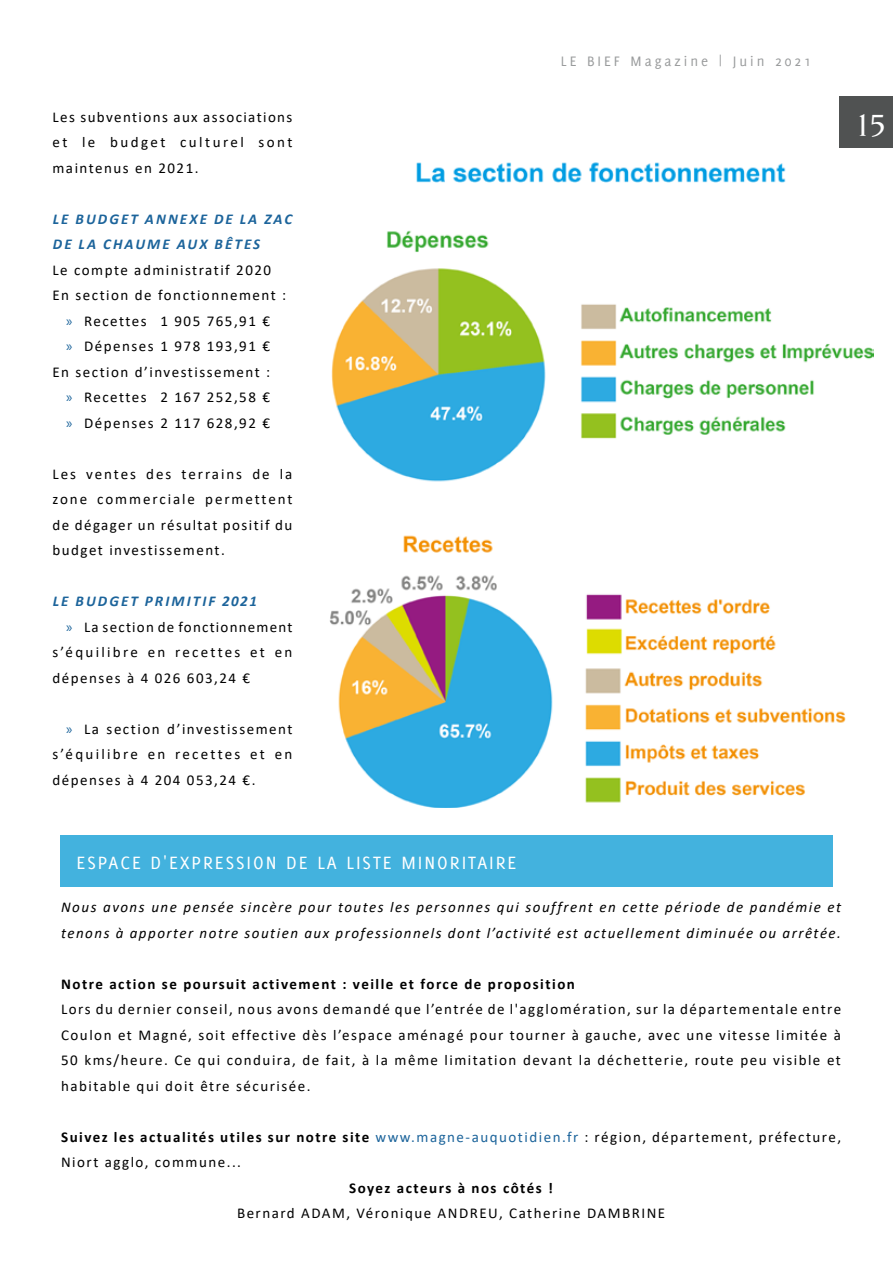
<style>
.page{position:relative;width:893px;height:1263px;background:#fff}
.page>*{position:absolute;margin:0;border:0;box-sizing:border-box;transform-origin:0 0}
.t1{font:30px "November Medium Normal";color:#fff}
.t2{font:19.5px "Delicious";letter-spacing:.1em;color:#fff}
.t3{font:15px/25.5px "Calibri";letter-spacing:.1em;color:#000;text-align:justify}
.t4{font:italic 15px/25.5px "Calibri";letter-spacing:.1em;color:#000}
.t5{font:700 15px "Calibri";letter-spacing:.1em;color:#000}
.t6{font:italic 700 15px/25.5px "Calibri";letter-spacing:.14em;color:#1c649b}
.t7{font:15px "Calibri";letter-spacing:.08em;color:#000}
.t8{font:15px "Calibri";letter-spacing:.155em;color:#000}
.t9{font:15px "Delicious";letter-spacing:.2em;color:#999b9c}
.s1{font-family:"Myriad Pro";color:#1c649b}
.s2{font-weight:700}
.s3{color:#1c649b}
</style>
<div class="page">
<div style="left:60px;top:836px;width:772px;height:51px;background:#43b2de"></div>
<img style="left:330px;top:162px;width:543px;height:645px">
<div style="left:840px;top:96px;width:53px;height:51px;background:#505252"></div>
<p class="t3" style="left:52px;top:103px;width:241px">Les subventions aux associations et le budget culturel sont maintenus en 2021.</p>
<p class="t6" style="left:53px;top:205px;width:241px">LE BUDGET ANNEXE DE LA ZAC<br>DE LA CHAUME AUX BÊTES</p>
<p class="t3" style="left:52px;top:256px;width:220px">Le compte administratif 2020</p>
<p class="t3" style="left:52px;top:282px;width:235px">En section de fonctionnement :</p>
<p class="t3" style="left:66px;top:307px;width:205px"><span class="s1">»</span> Recettes 1 905 765,91 €</p>
<p class="t3" style="left:66px;top:333px;width:205px"><span class="s1">»</span> Dépenses 1 978 193,91 €</p>
<p class="t3" style="left:52px;top:358px;width:219px">En section d’investissement :</p>
<p class="t3" style="left:66px;top:384px;width:205px"><span class="s1">»</span> Recettes 2 167 252,58 €</p>
<p class="t3" style="left:66px;top:409px;width:205px"><span class="s1">»</span> Dépenses 2 117 628,92 €</p>
<p class="t3" style="left:52px;top:460px;width:242px">Les ventes des terrains de la zone commerciale permettent de dégager un résultat positif du budget investissement.</p>
<p class="t6" style="left:53px;top:588px;width:206px">LE BUDGET PRIMITIF 2021</p>
<p class="t7" style="left:66px;top:616px;width:228px"><span class="s1">»</span> La section de fonctionnement</p>
<p class="t8" style="left:53px;top:642px;width:241px">s’équilibre en recettes et en</p>
<p class="t3" style="left:53px;top:664px;width:199px">dépenses à 4 026 603,24 €</p>
<p class="t3" style="left:53px;top:715px;width:241px;text-indent:14px"><span class="s1">»</span> La section d’investissement s’équilibre en recettes et en dépenses à 4 204 053,24 €.</p>
<p class="t9" style="left:561px;top:53px;width:252px">LE BIEF Magazine | Juin 2021</p>
<h1 class="t1" style="left:855px;top:109px;width:33px">15</h1>
<h2 class="t2" style="left:77px;top:851px;width:441px">ESPACE D'EXPRESSION DE LA LISTE MINORITAIRE</h2>
<p class="t4" style="left:61px;top:894px;width:781px">Nous avons une pensée sincère pour toutes les personnes qui souffrent en cette période de pandémie et tenons à apporter notre soutien aux professionnels dont l’activité est actuellement diminuée ou arrêtée.</p>
<p class="t5" style="left:61px;top:973px;width:515px">Notre action se poursuit activement : veille et force de proposition</p>
<p class="t3" style="left:61px;top:996px;width:782px">Lors du dernier conseil, nous avons demandé que l’entrée de l'agglomération, sur la départementale entre Coulon et Magné, soit effective dès l’espace aménagé pour tourner à gauche, avec une vitesse limitée à 50 kms/heure. Ce qui conduira, de fait, à la même limitation devant la déchetterie, route peu visible et habitable qui doit être sécurisée.</p>
<p class="t3" style="left:61px;top:1123px;width:782px"><span class="s2">Suivez les actualités utiles sur notre site</span> <span class="s3">www.magne-auquotidien.fr</span> : région, département, préfecture,<br>Niort agglo, commune...</p>
<p class="t5" style="left:349px;top:1177px;width:205px">Soyez acteurs à nos côtés !</p>
<p class="t3" style="left:237px;top:1200px;width:430px">Bernard ADAM, Véronique ANDREU, Catherine DAMBRINE</p>
</div>
